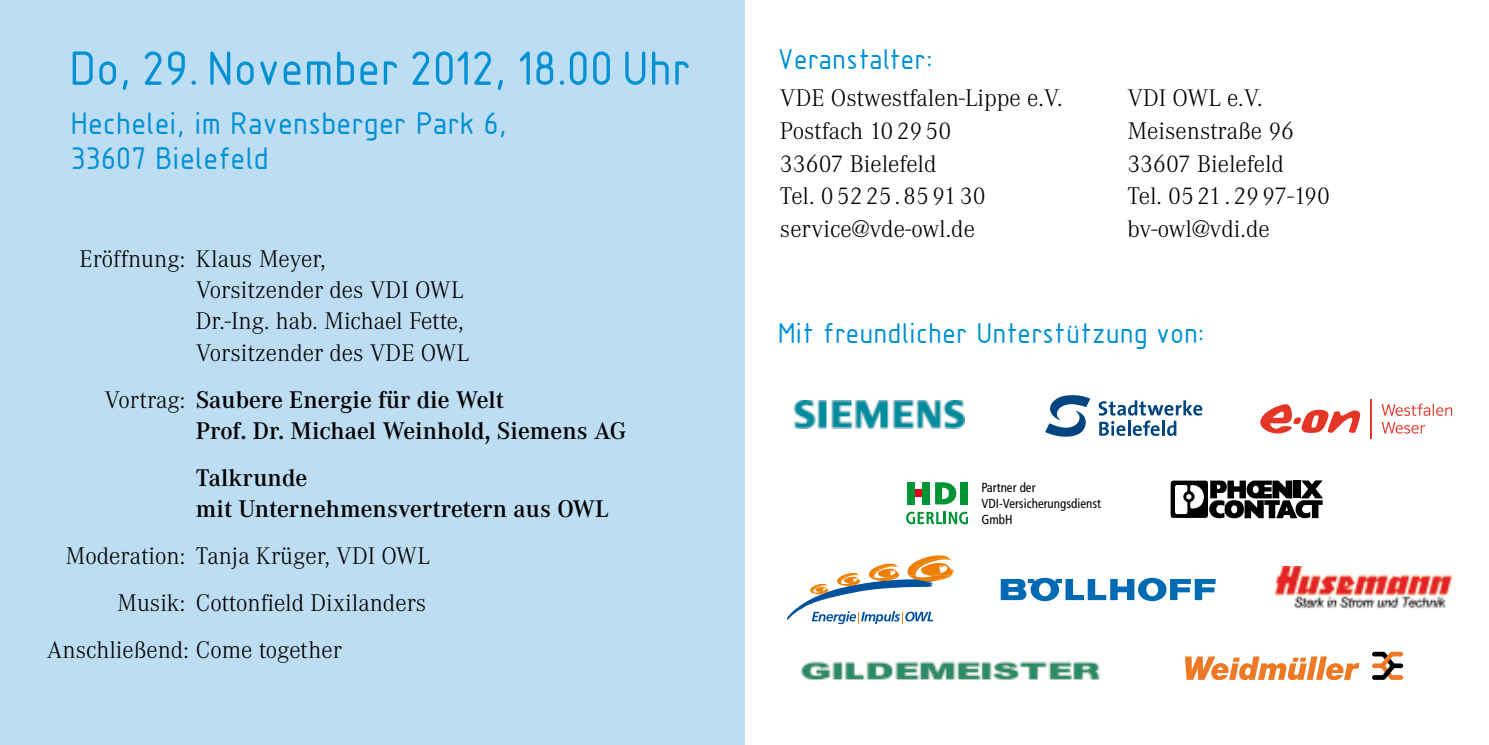
<style>
.page{position:relative;width:1489px;height:745px;background:#fff}
.page>*{position:absolute;margin:0;border:0;box-sizing:border-box;transform-origin:0 0}
.t1{font:50px "Isonorm 3098";letter-spacing:.05em;color:#0090d4}
.t2{font:32.5px/35px "Isonorm 3098";letter-spacing:.05em;color:#0090d4}
.t3{font:30px "Isonorm 3098";letter-spacing:.05em;color:#0090d4}
.t4{font:300 25px/32.8px "Corporate A";color:#000}
.t5{font:600 25px/31.2px "Corporate A";color:#000}
.t6{font:13px/16.2px "HDI Gerling Sans Cond Regular";color:#000}
.s1{font-weight:300}
</style>
<div class="page">
<div style="left:0;top:0;width:744px;height:744px;background:#bdddf2"></div>
<img style="left:800px;top:661px;width:300px;height:20px">
<img style="left:794px;top:400px;width:170px;height:28px">
<svg style="left:1045px;top:395px;width:45px;height:41px"></svg>
<svg style="left:1098px;top:400px;width:104px;height:35px"></svg>
<svg style="left:1260px;top:404px;width:99px;height:29px"></svg>
<svg style="left:1381px;top:422px;width:44px;height:11px"></svg>
<svg style="left:1381px;top:403px;width:70px;height:12px"></svg>
<hr style="left:1370px;top:398px;width:1px;height:40px;background:#e53527">
<svg style="left:906px;top:511px;width:62px;height:13px"></svg>
<svg style="left:935px;top:482px;width:21px;height:22px"></svg>
<div style="left:960px;top:482px;width:7px;height:22px;background:#009435"></div>
<div style="left:921px;top:482px;width:8px;height:22px;background:#009435"></div>
<div style="left:914px;top:489px;width:7px;height:7px;background:#e2001a"></div>
<div style="left:907px;top:482px;width:7px;height:22px;background:#009435"></div>
<img style="left:1275px;top:566px;width:175px;height:43px">
<svg style="left:1170px;top:480px;width:152px;height:38px"></svg>
<svg style="left:787px;top:555px;width:167px;height:70px"></svg>
<svg style="left:1185px;top:656px;width:174px;height:23px"></svg>
<svg style="left:1372px;top:651px;width:30px;height:28px"></svg>
<svg style="left:1000px;top:577px;width:215px;height:23px"></svg>
<h1 class="t1" style="left:73px;top:43px;width:621px">Do, 29. November 2012, 18.00 Uhr</h1>
<h2 class="t2" style="left:73px;top:106px;width:437px">Hechelei, im Ravensberger Park 6,<br>33607 Bielefeld</h2>
<p class="t4" style="left:196px;top:243px;width:275px;line-height:31.2px;text-indent:-116px">Eröffnung: Klaus Meyer,<br>Vorsitzender des VDI OWL<br>Dr.-Ing. hab. Michael Fette,<br>Vorsitzender des VDE OWL</p>
<p class="t5" style="left:196px;top:384px;width:432px;text-indent:-91px"><span class="s1">Vortrag:</span> Saubere Energie für die Welt<br>Prof. Dr. Michael Weinhold, Siemens AG</p>
<p class="t5" style="left:196px;top:462px;width:414px">Talkrunde<br>mit Unternehmensvertretern aus OWL</p>
<p class="t4" style="left:65px;top:539px;width:366px">Moderation: Tanja Krüger, VDI OWL</p>
<p class="t4" style="left:117px;top:586px;width:311px">Musik: Cottonfield Dixilanders</p>
<p class="t4" style="left:47px;top:633px;width:296px">Anschließend: Come together</p>
<p class="t3" style="left:780px;top:44px;width:154px">Veranstalter:</p>
<p class="t4" style="left:780px;top:82px;width:284px">VDE Ostwestfalen-Lippe e.V.<br>Postfach 102950<br>33607 Bielefeld<br>Tel. 05225.859130 service@vde-owl.de</p>
<p class="t4" style="left:1127px;top:82px;width:204px">VDI OWL e.V.<br>Meisenstraße 96<br>33607 Bielefeld<br>Tel. 0521.2997-190 bv-owl@vdi.de</p>
<p class="t3" style="left:780px;top:318px;width:426px">Mit freundlicher Unterstützung von:</p>
<p class="t6" style="left:981px;top:479px;width:121px">Partner der<br>VDI-Versicherungsdienst<br>GmbH</p>
</div>
